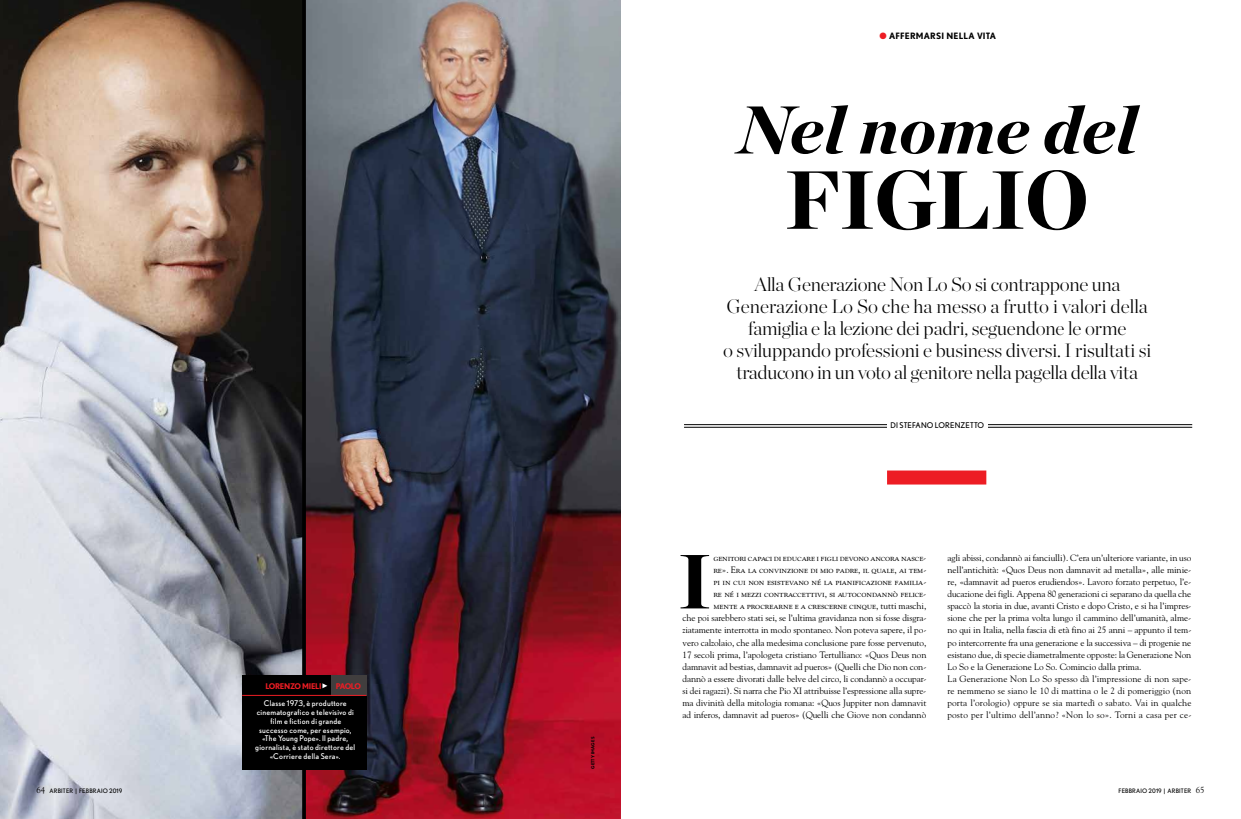
<style>
.page{position:relative;width:1241px;height:819px;background:#fff}
.page>*{position:absolute;margin:0;border:0;box-sizing:border-box;transform-origin:0 0}
.t1{font:900 82.25px "Chronicle Display";letter-spacing:-.02em;color:#000}
.t2{font:900 76.56px "Chronicle Display";color:#000}
.t3{font:italic 900 67.38px "Chronicle Display";letter-spacing:.01em;color:#000}
.t4{font:200 19.25px/21.9px "Chronicle Display";letter-spacing:-.015em;color:#000;text-align:center}
.t5{font:9.19px/12.1px "Goudy Std";letter-spacing:-.01em;color:#000;text-align:right}
.t6{font:700 8.75px "Nobel";letter-spacing:.02em;color:#000}
.t7{font:8.75px "Goudy Std";color:#000}
.t8{font:7.88px/8.8px "Nobel";letter-spacing:.025em;color:#fff;text-align:center}
.t9{font:7.88px "Nobel";letter-spacing:.02em;color:#000}
.t10{font:700 7.88px "Nobel";letter-spacing:-.04em;color:#ed1d24}
.t11{font:6.12px "Nobel";letter-spacing:.02em;color:#000}
.t12{font:700 4.38px "Nobel";letter-spacing:.02em;color:#000}
.s1{color:#ed1d24}
.s2{font-family:"Goudy Std";font-size:8.75px}
</style>
<div class="page">
<img style="left:0;top:0;width:302px;height:819px">
<img style="left:306px;top:0;width:314px;height:819px">
<div style="left:242px;top:675px;width:124px;height:94px;background:#000"></div>
<hr style="left:302px;top:0;width:4px;height:819px;background:#000">
<div style="left:331px;top:675px;width:35px;height:20px;background:#413e3e"></div>
<hr style="left:242px;top:695px;width:124px;height:1px;background:#ed1d24">
<svg style="left:322px;top:683px;width:5px;height:5px"></svg>
<div style="left:886px;top:470px;width:100px;height:14px;background:#ed1d24"></div>
<hr style="left:684px;top:424px;width:507px;height:1px;background:#000">
<hr style="left:684px;top:427px;width:507px;height:1px;background:#000">
<div style="left:887px;top:422px;width:100px;height:10px;background:#fff"></div>
<p class="t6" style="left:879px;top:31px;width:118px"><span class="s1">●</span> AFFERMARSI NELLA VITA</p>
<h3 class="t3" style="left:736px;top:72px;width:401px">Nel nome del</h3>
<h1 class="t1" style="left:784px;top:132px;width:306px">FIGLIO</h1>
<p class="t4" style="left:723px;top:272px;width:429px">Alla Generazione Non Lo So si contrappone una Generazione Lo So che ha messo a frutto i valori della famiglia e la lezione dei padri, seguendone le orme<br>o sviluppando professioni e business diversi. I risultati si traducono in un voto al genitore nella pagella della vita</p>
<p class="t10" style="left:265px;top:681px;width:58px">LORENZO MIELI</p>
<p class="t10" style="left:336px;top:681px;width:27px">PAOLO</p>
<p class="t8" style="left:255px;top:699px;width:101px">Classe 1973, è produttore cinematografico e televisivo di film e fiction di grande successo come, per esempio, «The Young Pope». Il padre, giornalista, è stato direttore del «Corriere della Sera».</p>
<p class="t12" style="left:590px;top:769px;width:34px;rotate:-90deg">GETTY IMAGES</p>
<p class="t9" style="left:890px;top:421px;width:95px">DI STEFANO LORENZETTO</p>
<p class="t5" style="left:682px;top:551px;width:245px">genitori capaci di educare i figli devono ancora nasce-<br>re». Era la convinzione di mio padre, il quale, ai tem-<br>pi in cui non esistevano né la pianificazione familia-<br>re né i mezzi contraccettivi, si autocondannò felice-<br>mente a procrearne e a crescerne cinque, tutti maschi,<br>che poi sarebbero stati sei, se l’ultima gravidanza non si fosse disgra&shy;ziatamente interrotta in modo spontaneo. Non poteva sapere, il po&shy;vero calzolaio, che alla medesima conclusione pare fosse pervenuto, 17 secoli prima, l’apologeta cristiano Tertulliano: «Quos Deus non damnavit ad bestias, damnavit ad pueros» (Quelli che Dio non con&shy;dannò a essere divorati dalle belve del circo, li condannò a occupar&shy;si dei ragazzi). Si narra che Pio XI attribuisse l’espressione alla supre&shy;ma divinità della mitologia romana: «Quos Juppiter non damnavit ad inferos, damnavit ad pueros» (Quelli che Giove non condannò</p>
<p class="t5" style="left:947px;top:551px;width:245px;text-align:left">agli abissi, condannò ai fanciulli). C’era un’ulteriore variante, in uso nell’antichità: «Quos Deus non damnavit ad metalla», alle minie&shy;re, «damnavit ad pueros erudiendos». Lavoro forzato perpetuo, l’e&shy;ducazione dei figli. Appena 80 generazioni ci separano da quella che spaccò la storia in due, avanti Cristo e dopo Cristo, e si ha l’impres&shy;sione che per la prima volta lungo il cammino dell’umanità, alme&shy;no qui in Italia, nella fascia di età fino ai 25 anni – appunto il tem&shy;po intercorrente fra una generazione e la successiva – di progenie ne esistano due, di specie diametralmente opposte: la Generazione Non Lo So e la Generazione Lo So. Comincio dalla prima.<br>La Generazione Non Lo So spesso dà l’impressione di non sape&shy;re nemmeno se siano le 10 di mattina o le 2 di pomeriggio (non porta l’orologio) oppure se sia martedì o sabato. Vai in qualche posto per l’ultimo dell’anno? «Non lo so». Torni a casa per ce-</p>
<h2 class="t2" style="left:677px;top:518px;width:36px">I</h2>
<p class="t7" style="left:1195px;top:784px;width:10px">65</p>
<p class="t11" style="left:37px;top:787px;width:87px"><span class="s2">64</span> ARBITER | FEBBRAIO 2019</p>
<p class="t11" style="left:1118px;top:787px;width:74px">FEBBRAIO 2019 | ARBITER</p>
</div>
